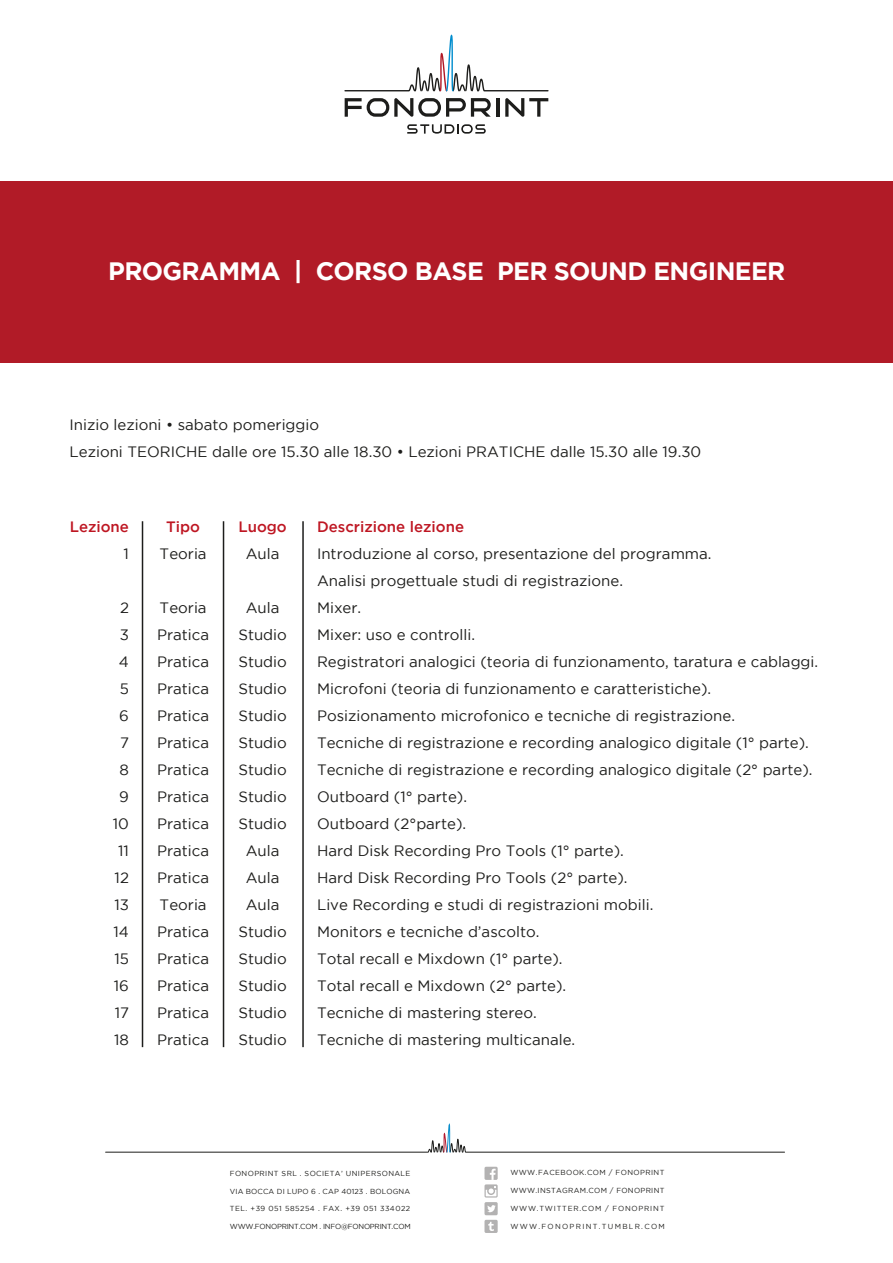
<style>
.page{position:relative;width:893px;height:1263px;background:#fff}
.page>*{position:absolute;margin:0;border:0;box-sizing:border-box;transform-origin:0 0}
.t1{font:700 25.05px "Gotham";letter-spacing:-.025em;color:#fff}
.t2{font:15px/27px "Gotham";color:#1d1d1b}
.t3{font:500 15px "Gotham";color:#be1622}
.t4{font:7.35px "Gotham";letter-spacing:.055em;color:#1d1d1b}
.t5{font:7.35px "Gotham";letter-spacing:-.03em;color:#1d1d1b}
.t6{font:7.35px "Gotham";letter-spacing:.02em;color:#1d1d1b}
.t7{font:7.35px "Gotham";letter-spacing:.105em;color:#1d1d1b}
.t8{font:7.35px "Gotham";letter-spacing:.175em;color:#1d1d1b}
</style>
<div class="page">
<svg style="left:344px;top:34px;width:205px;height:58px"></svg>
<hr style="left:496px;top:98px;width:4px;height:19px;background:#1d1d1b">
<svg style="left:505px;top:98px;width:43px;height:19px"></svg>
<svg style="left:345px;top:98px;width:146px;height:19px"></svg>
<svg style="left:407px;top:124px;width:79px;height:10px"></svg>
<svg style="left:105px;top:1124px;width:680px;height:29px"></svg>
<svg style="left:484px;top:1167px;width:14px;height:13px"></svg>
<svg style="left:484px;top:1169px;width:14px;height:28px"></svg>
<div style="left:484px;top:1220px;width:14px;height:13px;background:#b3b2b2;border-radius:2px"></div>
<svg style="left:488px;top:1222px;width:6px;height:9px"></svg>
<div style="left:484px;top:1202px;width:14px;height:13px;background:#b3b2b2;border-radius:2px"></div>
<svg style="left:487px;top:1205px;width:9px;height:7px"></svg>
<hr style="left:302px;top:521px;width:2px;height:526px;background:#1d1d1b">
<hr style="left:223px;top:521px;width:1px;height:526px;background:#1d1d1b">
<hr style="left:142px;top:521px;width:1px;height:526px;background:#1d1d1b">
<div style="left:0;top:181px;width:893px;height:182px;background:#b11b27"></div>
<h1 class="t1" style="left:108px;top:256px;width:679px">PROGRAMMA | CORSO BASE PER SOUND ENGINEER</h1>
<p class="t2" style="left:70px;top:411px;width:633px">Inizio lezioni • sabato pomeriggio<br>Lezioni TEORICHE dalle ore 15.30 alle 18.30 • Lezioni PRATICHE dalle 15.30 alle 19.30</p>
<p class="t3" style="left:70px;top:518px;width:61px">Lezione</p>
<p class="t2" style="left:124px;top:540px;width:7px">1</p>
<p class="t2" style="left:113px;top:594px;width:18px;text-align:center">2<br>3<br>4<br>5<br>6<br>7<br>8<br>9<br>10<br>11<br>12<br>13<br>14<br>15<br>16<br>17<br>18</p>
<p class="t3" style="left:166px;top:518px;width:35px">Tipo</p>
<p class="t2" style="left:160px;top:540px;width:48px">Teoria</p>
<p class="t2" style="left:157px;top:594px;width:54px">Teoria<br>Pratica<br>Pratica<br>Pratica<br>Pratica<br>Pratica<br>Pratica<br>Pratica<br>Pratica<br>Pratica<br>Pratica<br>Teoria<br>Pratica<br>Pratica<br>Pratica<br>Pratica<br>Pratica</p>
<p class="t3" style="left:238px;top:518px;width:50px">Luogo</p>
<p class="t2" style="left:246px;top:540px;width:35px">Aula</p>
<p class="t2" style="left:238px;top:594px;width:50px;text-align:center">Aula<br>Studio<br>Studio<br>Studio<br>Studio<br>Studio<br>Studio<br>Studio<br>Studio<br>Aula<br>Aula<br>Aula<br>Studio<br>Studio<br>Studio<br>Studio<br>Studio</p>
<p class="t3" style="left:317px;top:518px;width:149px">Descrizione lezione</p>
<p class="t2" style="left:317px;top:540px;width:503px">Introduzione al corso, presentazione del programma.<br>Analisi progettuale studi di registrazione.<br>Mixer.<br>Mixer: uso e controlli.<br>Registratori analogici (teoria di funzionamento, taratura e cablaggi.<br>Microfoni (teoria di funzionamento e caratteristiche).<br>Posizionamento microfonico e tecniche di registrazione.<br>Tecniche di registrazione e recording analogico digitale (1° parte).<br>Tecniche di registrazione e recording analogico digitale (2° parte).<br>Outboard (1° parte).<br>Outboard (2°parte).<br>Hard Disk Recording Pro Tools (1° parte).<br>Hard Disk Recording Pro Tools (2° parte).<br>Live Recording e studi di registrazioni mobili.<br>Monitors e tecniche d’ascolto.<br>Total recall e Mixdown (1° parte).<br>Total recall e Mixdown (2° parte).<br>Tecniche di mastering stereo.<br>Tecniche di mastering multicanale.</p>
<p class="t4" style="left:510px;top:1169px;width:156px">WWW.FACEBOOK.COM / FONOPRINT</p>
<p class="t4" style="left:230px;top:1169px;width:182px">FONOPRINT SRL . SOCIETA’ UNIPERSONALE</p>
<p class="t6" style="left:230px;top:1187px;width:182px">VIA BOCCA DI LUPO 6 . CAP 40123 . BOLOGNA</p>
<p class="t4" style="left:510px;top:1186px;width:156px">WWW.INSTAGRAM.COM / FONOPRINT</p>
<p class="t4" style="left:230px;top:1204px;width:182px">TEL. +39 051 585254 . FAX. +39 051 334022</p>
<p class="t5" style="left:230px;top:1222px;width:182px">WWW.FONOPRINT.COM . INFO@FONOPRINT.COM</p>
<p class="t7" style="left:510px;top:1204px;width:156px">WWW.TWITTER.COM / FONOPRINT</p>
<p class="t8" style="left:510px;top:1222px;width:156px">WWW.FONOPRINT.TUMBLR.COM</p>
</div>
